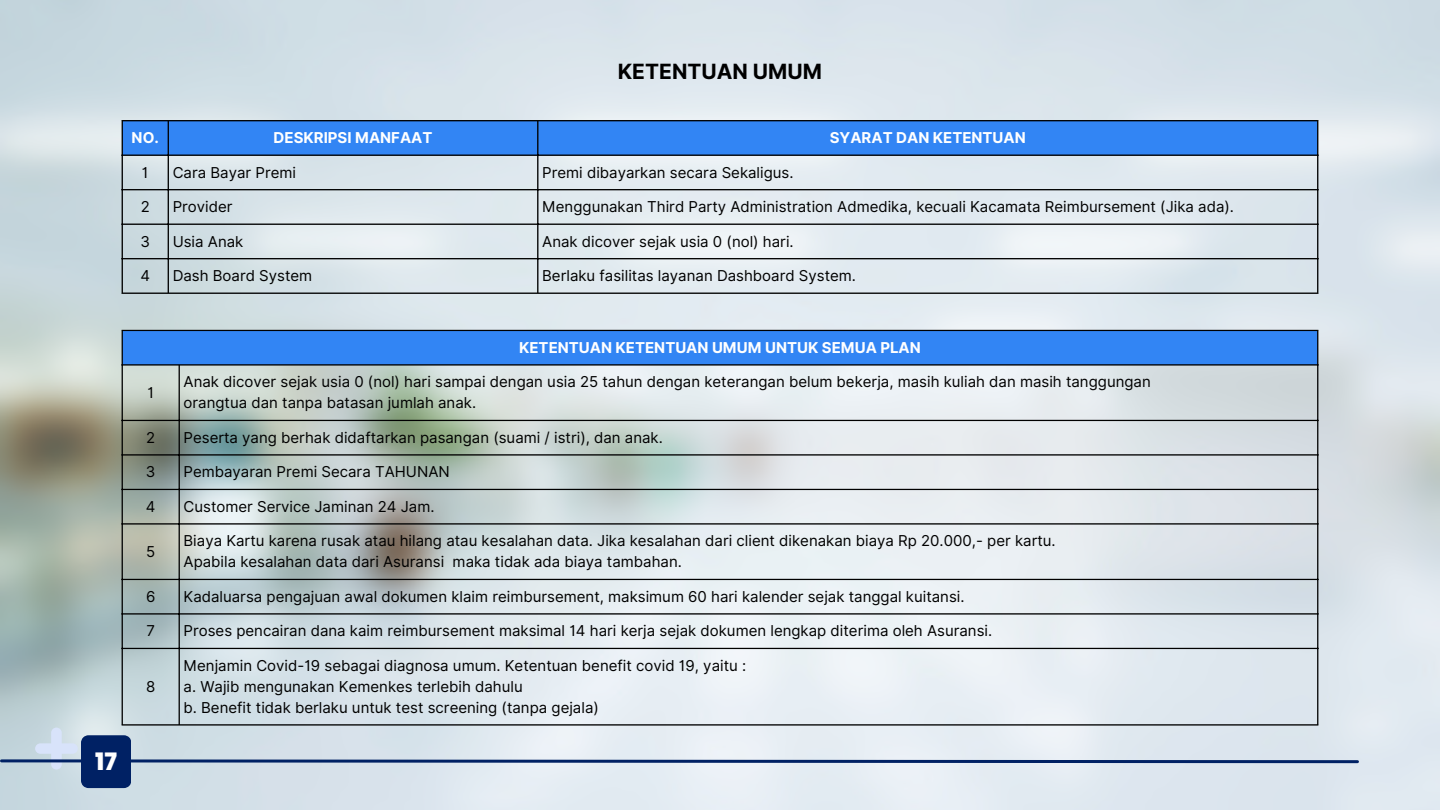
<style>
.page{position:relative;width:1440px;height:810px;background:#fff}
.page>*{position:absolute;margin:0;border:0;box-sizing:border-box;transform-origin:0 0}
.t1{font:800 24px "Poppins";color:#fff}
.t2{font:700 21px "Inter";color:#000}
.t3{font:15px/21px "Inter";color:#000}
.t4{font:700 15px "Inter";color:#fff}
</style>
<div class="page">
<img style="left:0;top:0;width:1440px;height:810px">
<svg style="left:0;top:728px;width:1361px;height:60px;background:#ccd7e3"></svg>
<div style="left:123px;top:121px;width:1194px;height:34px;background:#3285f4"></div>
<hr style="left:122px;top:121px;width:1px;height:172px;background:#000">
<hr style="left:168px;top:121px;width:1px;height:172px;background:#000">
<hr style="left:537px;top:121px;width:1px;height:172px;background:#000">
<hr style="left:1317px;top:121px;width:1px;height:172px;background:#000">
<hr style="left:122px;top:120px;width:1196px;height:1px;background:#000">
<hr style="left:122px;top:155px;width:1196px;height:1px;background:#000">
<hr style="left:122px;top:189px;width:1196px;height:1px;background:#000">
<hr style="left:122px;top:224px;width:1196px;height:1px;background:#000">
<hr style="left:122px;top:258px;width:1196px;height:1px;background:#000">
<hr style="left:122px;top:293px;width:1196px;height:1px;background:#000">
<div style="left:122px;top:330px;width:1196px;height:35px;background:#3285f4"></div>
<hr style="left:122px;top:331px;width:1px;height:393px;background:#000">
<hr style="left:179px;top:366px;width:1px;height:358px;background:#000">
<hr style="left:1317px;top:331px;width:1px;height:393px;background:#000">
<hr style="left:122px;top:330px;width:1196px;height:1px;background:#000">
<hr style="left:122px;top:364px;width:1196px;height:2px;background:#000">
<hr style="left:122px;top:420px;width:1196px;height:1px;background:#000">
<hr style="left:122px;top:454px;width:1196px;height:2px;background:#000">
<hr style="left:122px;top:489px;width:1196px;height:1px;background:#000">
<hr style="left:122px;top:523px;width:1196px;height:2px;background:#000">
<hr style="left:122px;top:579px;width:1196px;height:1px;background:#000">
<hr style="left:122px;top:613px;width:1196px;height:2px;background:#000">
<hr style="left:122px;top:648px;width:1196px;height:1px;background:#000">
<hr style="left:122px;top:724px;width:1196px;height:2px;background:#000">
<h2 class="t2" style="left:618px;top:59px;width:206px">KETENTUAN UMUM</h2>
<p class="t4" style="left:132px;top:129px;width:29px">NO.</p>
<p class="t4" style="left:274px;top:129px;width:160px">DESKRIPSI MANFAAT</p>
<p class="t4" style="left:830px;top:129px;width:198px">SYARAT DAN KETENTUAN</p>
<p class="t3" style="left:142px;top:162px;width:8px">1</p>
<p class="t3" style="left:173px;top:162px;width:125px">Cara Bayar Premi</p>
<p class="t3" style="left:542px;top:162px;width:253px">Premi dibayarkan secara Sekaligus.</p>
<p class="t3" style="left:141px;top:196px;width:11px">2</p>
<p class="t3" style="left:173px;top:196px;width:61px">Provider</p>
<p class="t3" style="left:542px;top:196px;width:693px">Menggunakan Third Party Administration Admedika, kecuali Kacamata Reimbursement (Jika ada).</p>
<p class="t3" style="left:140px;top:231px;width:11px">3</p>
<p class="t3" style="left:173px;top:231px;width:72px">Usia Anak</p>
<p class="t3" style="left:542px;top:231px;width:253px">Anak dicover sejak usia 0 (nol) hari.</p>
<p class="t3" style="left:140px;top:265px;width:11px">4</p>
<p class="t3" style="left:173px;top:265px;width:141px">Dash Board System</p>
<p class="t3" style="left:542px;top:265px;width:315px">Berlaku fasilitas layanan Dashboard System.</p>
<h1 class="t1" style="left:95px;top:745px;width:23px">17</h1>
<p class="t4" style="left:519px;top:338px;width:403px">KETENTUAN KETENTUAN UMUM UNTUK SEMUA PLAN</p>
<p class="t3" style="left:147px;top:382px;width:8px">1</p>
<p class="t3" style="left:184px;top:371px;width:969px">Anak dicover sejak usia 0 (nol) hari sampai dengan usia 25 tahun dengan keterangan belum bekerja, masih kuliah dan masih tanggungan orangtua dan tanpa batasan jumlah anak.</p>
<p class="t3" style="left:146px;top:427px;width:11px">2</p>
<p class="t3" style="left:184px;top:427px;width:481px">Peserta yang berhak didaftarkan pasangan (suami / istri), dan anak.</p>
<p class="t3" style="left:146px;top:461px;width:11px">3</p>
<p class="t3" style="left:184px;top:461px;width:268px">Pembayaran Premi Secara TAHUNAN</p>
<p class="t3" style="left:146px;top:496px;width:11px">4</p>
<p class="t3" style="left:184px;top:496px;width:253px">Customer Service Jaminan 24 Jam.</p>
<p class="t3" style="left:146px;top:541px;width:11px">5</p>
<p class="t3" style="left:184px;top:530px;width:874px">Biaya Kartu karena rusak atau hilang atau kesalahan data. Jika kesalahan dari client dikenakan biaya Rp 20.000,- per kartu.<br>Apabila kesalahan data dari Asuransi maka tidak ada biaya tambahan.</p>
<p class="t3" style="left:146px;top:586px;width:11px">6</p>
<p class="t3" style="left:184px;top:586px;width:783px">Kadaluarsa pengajuan awal dokumen klaim reimbursement, maksimum 60 hari kalender sejak tanggal kuitansi.</p>
<p class="t3" style="left:146px;top:620px;width:10px">7</p>
<p class="t3" style="left:184px;top:620px;width:810px">Proses pencairan dana kaim reimbursement maksimal 14 hari kerja sejak dokumen lengkap diterima oleh Asuransi.</p>
<p class="t3" style="left:146px;top:676px;width:11px">8</p>
<p class="t3" style="left:184px;top:655px;width:564px">Menjamin Covid-19 sebagai diagnosa umum. Ketentuan benefit covid 19, yaitu : a. Wajib mengunakan Kemenkes terlebih dahulu<br>b. Benefit tidak berlaku untuk test screening (tanpa gejala)</p>
</div>
